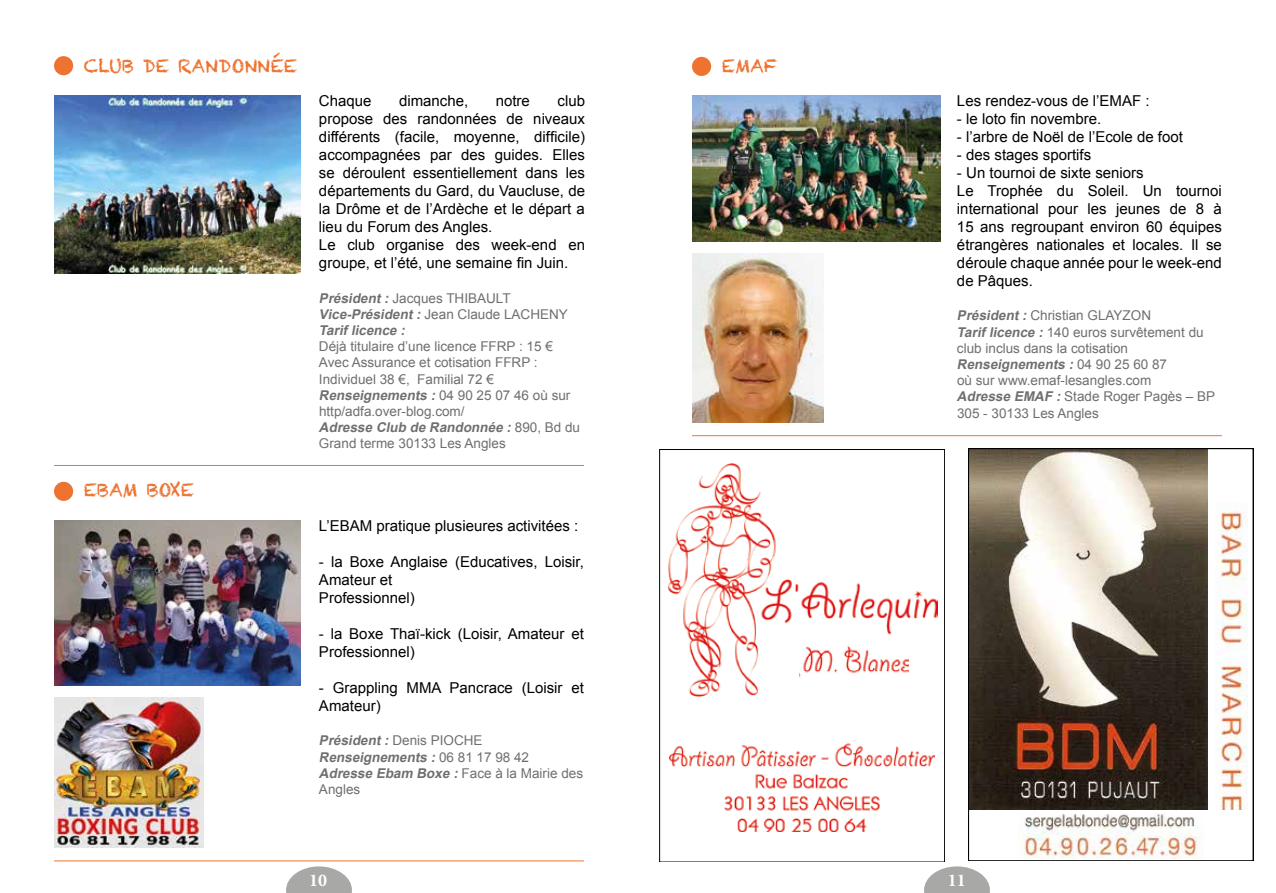
<style>
.page{position:relative;width:1276px;height:893px;background:#fff}
.page>*{position:absolute;margin:0;border:0;box-sizing:border-box;transform-origin:0 0}
.t1{font:18px "Chalkduster";color:#ee7330}
.t2{font:700 18px "Minion Pro";color:#fff}
.t3{font:15px/18px "Arial";color:#000}
.t4{font:13.5px/16.2px "Arial";color:#706f6f}
.t5{font:italic 700 13.5px/16.2px "Arial";color:#706f6f}
.s1{font-weight:400;font-style:normal}
.s2{font-weight:700;font-style:italic}
</style>
<div class="page">
<svg style="left:286px;top:866px;width:66px;height:27px"></svg>
<img style="left:971px;top:451px;width:237px;height:359px">
<img style="left:1215px;top:503px;width:32px;height:307px">
<img style="left:1018px;top:813px;width:186px;height:45px">
<div style="left:968px;top:448px;width:285px;height:413px;border:2px solid #000"></div>
<img style="left:668px;top:463px;width:269px;height:234px">
<img style="left:669px;top:743px;width:266px;height:88px">
<div style="left:659px;top:449px;width:285px;height:413px;border:1px solid #000"></div>
<img style="left:800px;top:644px;width:108px;height:35px">
<svg style="left:924px;top:860px;width:66px;height:33px"></svg>
<div style="left:692px;top:57px;width:19px;height:19px;background:#ee7330;border-radius:50%"></div>
<img style="left:692px;top:95px;width:249px;height:147px">
<div style="left:54px;top:56px;width:19px;height:19px;background:#ee7330;border-radius:50%"></div>
<img style="left:54px;top:95px;width:247px;height:179px">
<hr style="left:54px;top:465px;width:530px;height:1px;background:#ee7330">
<div style="left:54px;top:482px;width:19px;height:19px;background:#ee7330;border-radius:50%"></div>
<img style="left:54px;top:697px;width:150px;height:150px">
<img style="left:54px;top:520px;width:247px;height:166px">
<hr style="left:54px;top:861px;width:530px;height:1px;background:#ee7330">
<img style="left:692px;top:254px;width:132px;height:168px">
<hr style="left:692px;top:435px;width:530px;height:1px;background:#ee7330">
<p class="t1" style="left:84px;top:55px;width:214px">CLUB DE RANDONNÉE</p>
<p class="t1" style="left:84px;top:479px;width:112px">EBAM BOXE</p>
<p class="t3" style="left:319px;top:92px;width:54px">Chaque</p>
<p class="t3" style="left:399px;top:92px;width:71px">dimanche,</p>
<p class="t3" style="left:496px;top:92px;width:36px">notre</p>
<p class="t3" style="left:319px;top:92px;width:267px;text-indent:238px">club propose des randonnées de niveaux différents (facile, moyenne, difficile) accompagnées par des guides. Elles se déroulent essentiellement dans les départements du Gard, du Vaucluse, de la Drôme et de l’Ardèche et le départ a lieu du Forum des Angles.<br>Le club organise des week-end en groupe, et l’été, une semaine fin Juin.</p>
<p class="t5" style="left:319px;top:290px;width:250px">Président:<span class="s1">Jacques THIBAULT<br></span>Vice-Président:<span class="s1">Jean Claude LACHENY<br></span>Tariflicence :</p>
<p class="t4" style="left:319px;top:339px;width:263px">Déjà titulaire d’une licence FFRP : 15 € Avec Assurance et cotisation FFRP :<br>Individuel 38 €, Familial 72 € <span class="s2">Renseignements :</span>0 4 9 0 2 5 0 7 4 6 o ù s u r http/adfa.over-blog.com/<br><span class="s2">Adresse Club de Randonnée :</span> 8 9 0 , B d d u Grand terme 30133 Les Angles</p>
<p class="t3" style="left:319px;top:517px;width:261px">L’EBAM pratique plusieures activitées :</p>
<p class="t3" style="left:319px;top:553px;width:266px">- la Boxe Anglaise (Educatives, Loisir,<br>Amateur et<br>Professionnel)</p>
<p class="t3" style="left:319px;top:625px;width:266px">- la Boxe Thaï-kick (Loisir, Amateur et<br>Professionnel)</p>
<p class="t3" style="left:319px;top:679px;width:266px">- Grappling MMA Pancrace (Loisir et<br>Amateur)</p>
<p class="t4" style="left:319px;top:733px;width:266px"><span class="s2">Président:</span>Denis PIOCHE<br><span class="s2">Renseignements :</span>0 6 8 1 1 7 9 8 4 2<br><span class="s2">Adresse Ebam Boxe :</span> Face à la Mairie des<br>Angles</p>
<p class="t1" style="left:722px;top:55px;width:57px">EMAF</p>
<p class="t3" style="left:957px;top:92px;width:194px">Les rendez-vous de l’EMAF :</p>
<p class="t3" style="left:957px;top:110px;width:146px">- le loto fin novembre.</p>
<p class="t3" style="left:957px;top:128px;width:227px">- l’arbre de Noël de l’Ecole de foot</p>
<p class="t3" style="left:957px;top:146px;width:136px">- des stages sportifs</p>
<p class="t3" style="left:957px;top:164px;width:266px">- Un tournoi de sixte seniors<br>Le Trophée du Soleil. Un tournoi international pour les jeunes de 8 à<br>15 ans regroupant environ 60 équipes étrangères nationales et locales. Il se déroule chaque année pour le week-end de Pâques.</p>
<p class="t4" style="left:957px;top:308px;width:260px"><span class="s2">Président:</span>Christian GLAYZON<br><span class="s2">Tariflicence :</span>140 euros survêtement du club inclus dans la cotisation<br><span class="s2">Renseignements :</span>0 4 9 0 2 5 6 0 8 7<br>où sur www.emaf-lesangles.com<br><span class="s2">Adresse EMAF :</span>Stade Roger Pagès – BP<br>305 - 30133 Les Angles</p>
<p class="t2" style="left:309px;top:868px;width:19px">10</p>
<p class="t2" style="left:948px;top:868px;width:19px">11</p>
</div>
